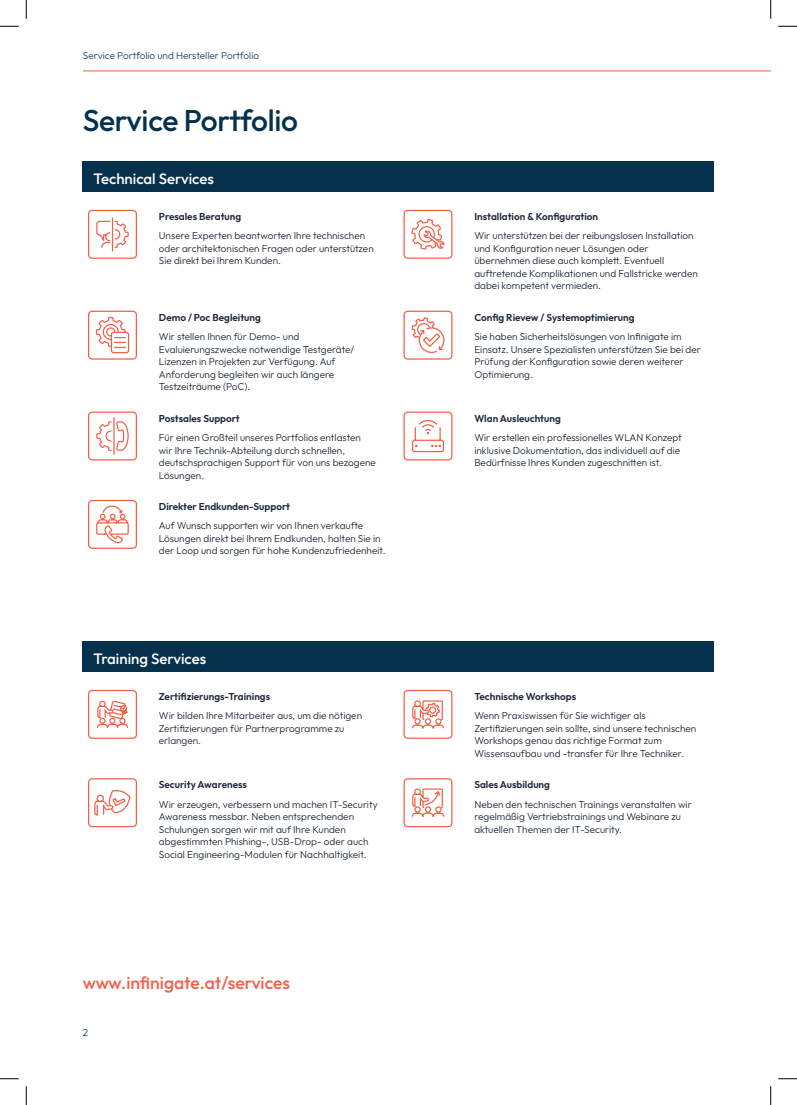
<style>
.page{position:relative;width:797px;height:1105px;background:#fff}
.page>*{position:absolute;margin:0;border:0;box-sizing:border-box;transform-origin:0 0}
.t1{font:500 30px "Outfit";letter-spacing:-.015em;color:#06314c}
.t2{font:500 17.5px "Outfit";color:#f16149}
.t3{font:500 15px "Outfit";color:#fff}
.t4{font:300 10px/12.5px "Outfit";color:#1e2838}
.t5{font:600 10px "Outfit";color:#1e2838}
.t6{font:300 10px "Outfit";color:#1b425d}
</style>
<div class="page">
<div style="left:83px;top:161px;width:631px;height:30px;background:#06314c"></div>
<div style="left:83px;top:641px;width:631px;height:30px;background:#06314c"></div>
<svg style="left:96px;top:217px;width:33px;height:35px"></svg>
<div style="left:88px;top:210px;width:49px;height:49px;border:1px solid #f16149;border-radius:4px"></div>
<svg style="left:411px;top:219px;width:34px;height:31px"></svg>
<div style="left:403px;top:210px;width:49px;height:49px;border:1px solid #f16149;border-radius:4px"></div>
<svg style="left:95px;top:317px;width:35px;height:37px"></svg>
<div style="left:88px;top:311px;width:49px;height:49px;border:1px solid #f16149;border-radius:4px"></div>
<svg style="left:411px;top:310px;width:34px;height:43px"></svg>
<div style="left:403px;top:311px;width:49px;height:49px;border:1px solid #f16149;border-radius:4px"></div>
<svg style="left:96px;top:417px;width:33px;height:38px"></svg>
<div style="left:88px;top:411px;width:49px;height:49px;border:1px solid #f16149;border-radius:4px"></div>
<svg style="left:411px;top:419px;width:33px;height:34px"></svg>
<div style="left:403px;top:411px;width:49px;height:49px;border:1px solid #f16149;border-radius:4px"></div>
<div style="left:88px;top:500px;width:49px;height:49px;border:1px solid #f16149;border-radius:4px"></div>
<svg style="left:96px;top:505px;width:33px;height:39px"></svg>
<div style="left:88px;top:690px;width:49px;height:49px;border:1px solid #f16149;border-radius:4px"></div>
<svg style="left:97px;top:700px;width:31px;height:28px"></svg>
<div style="left:403px;top:690px;width:49px;height:49px;border:1px solid #f16149;border-radius:4px"></div>
<svg style="left:411px;top:700px;width:34px;height:29px"></svg>
<div style="left:88px;top:778px;width:49px;height:49px;border:1px solid #f16149;border-radius:4px"></div>
<svg style="left:94px;top:790px;width:37px;height:26px"></svg>
<div style="left:403px;top:778px;width:49px;height:49px;border:1px solid #f16149;border-radius:4px"></div>
<svg style="left:411px;top:788px;width:34px;height:29px"></svg>
<hr style="left:83px;top:71px;width:687px;height:1px;background:#f16149">
<svg style="left:0;top:25px;width:19px;height:2px"></svg>
<svg style="left:778px;top:25px;width:19px;height:2px"></svg>
<svg style="left:0;top:1078px;width:19px;height:1px"></svg>
<svg style="left:778px;top:1078px;width:19px;height:1px"></svg>
<svg style="left:25px;top:0;width:2px;height:19px"></svg>
<svg style="left:25px;top:1086px;width:2px;height:19px"></svg>
<svg style="left:770px;top:0;width:1px;height:19px"></svg>
<svg style="left:770px;top:1086px;width:1px;height:19px"></svg>
<p class="t6" style="left:83px;top:50px;width:178px">Service Portfolio und Hersteller Portfolio</p>
<h1 class="t1" style="left:83px;top:104px;width:216px">Service Portfolio</h1>
<h3 class="t3" style="left:94px;top:170px;width:122px">Technical Services</h3>
<p class="t5" style="left:159px;top:211px;width:84px">Presales Beratung</p>
<p class="t4" style="left:159px;top:230px;width:216px">Unsere Experten beantworten Ihre technischen oder architektonischen Fragen oder unterstützen<br>Sie direkt bei Ihrem Kunden.</p>
<p class="t5" style="left:159px;top:311px;width:104px">Demo / Poc Begleitung</p>
<p class="t4" style="left:159px;top:330px;width:197px">Wir stellen Ihnen für Demo- und Evaluierungszwecke notwendige Testgeräte/ Lizenzen in Projekten zur Verfügung. Auf Anforderung begleiten wir auch längere Testzeiträume (PoC).</p>
<p class="t5" style="left:159px;top:412px;width:82px">Postsales Support</p>
<p class="t4" style="left:159px;top:431px;width:218px">Für einen Großteil unseres Portfolios entlasten wir Ihre Technik-Abteilung durch schnellen, deutschsprachigen Support für von uns bezogene Lösungen.</p>
<p class="t5" style="left:159px;top:501px;width:133px">Direkter Endkunden-Support</p>
<p class="t4" style="left:159px;top:520px;width:228px">Auf Wunsch supporten wir von Ihnen verkaufte<br>Lösungen direkt bei Ihrem Endkunden, halten Sie in der Loop und sorgen für hohe Kundenzufriedenheit.</p>
<h3 class="t3" style="left:94px;top:650px;width:114px">Training Services</h3>
<p class="t5" style="left:159px;top:691px;width:113px">Zertifizierungs-Trainings</p>
<p class="t4" style="left:159px;top:710px;width:205px">Wir bilden Ihre Mitarbeiter aus, um die nötigen<br>Zertifizierungen für Partnerprogramme zu erlangen.</p>
<p class="t5" style="left:159px;top:779px;width:90px">Security Awareness</p>
<p class="t4" style="left:159px;top:798px;width:220px">Wir erzeugen, verbessern und machen IT-Security Awareness messbar. Neben entsprechenden Schulungen sorgen wir mit auf Ihre Kunden abgestimmten Phishing-, USB-Drop- oder auch Social Engineering-Modulen für Nachhaltigkeit.</p>
<h2 class="t2" style="left:83px;top:973px;width:208px">www.infinigate.at/services</h2>
<p class="t6" style="left:83px;top:1027px;width:7px">2</p>
<p class="t5" style="left:474px;top:211px;width:125px">Installation &amp; Konfiguration</p>
<p class="t4" style="left:474px;top:230px;width:225px">Wir unterstützen bei der reibungslosen Installation und Konfiguration neuer Lösungen oder übernehmen diese auch komplett. Eventuell auftretende Komplikationen und Fallstricke werden dabei kompetent vermieden.</p>
<p class="t5" style="left:474px;top:311px;width:162px">Config Rievew / Systemoptimierung</p>
<p class="t4" style="left:474px;top:330px;width:228px">Sie haben Sicherheitslösungen von Infinigate im Einsatz. Unsere Spezialisten unterstützen Sie bei der Prüfung der Konfiguration sowie deren weiterer Optimierung.</p>
<p class="t5" style="left:474px;top:412px;width:88px">Wlan Ausleuchtung</p>
<p class="t4" style="left:474px;top:431px;width:209px">Wir erstellen ein professionelles WLAN Konzept inklusive Dokumentation, das individuell auf die<br>Bedürfnisse Ihres Kunden zugeschnitten ist.</p>
<p class="t5" style="left:474px;top:691px;width:103px">Technische Workshops</p>
<p class="t4" style="left:474px;top:710px;width:223px">Wenn Praxiswissen für Sie wichtiger als Zertifizierungen sein sollte, sind unsere technischen Workshops genau das richtige Format zum Wissensaufbau und -transfer für Ihre Techniker.</p>
<p class="t5" style="left:474px;top:779px;width:77px">Sales Ausbildung</p>
<p class="t4" style="left:474px;top:798px;width:219px">Neben den technischen Trainings veranstalten wir regelmäßig Vertriebstrainings und Webinare zu aktuellen Themen der IT-Security.</p>
</div>
